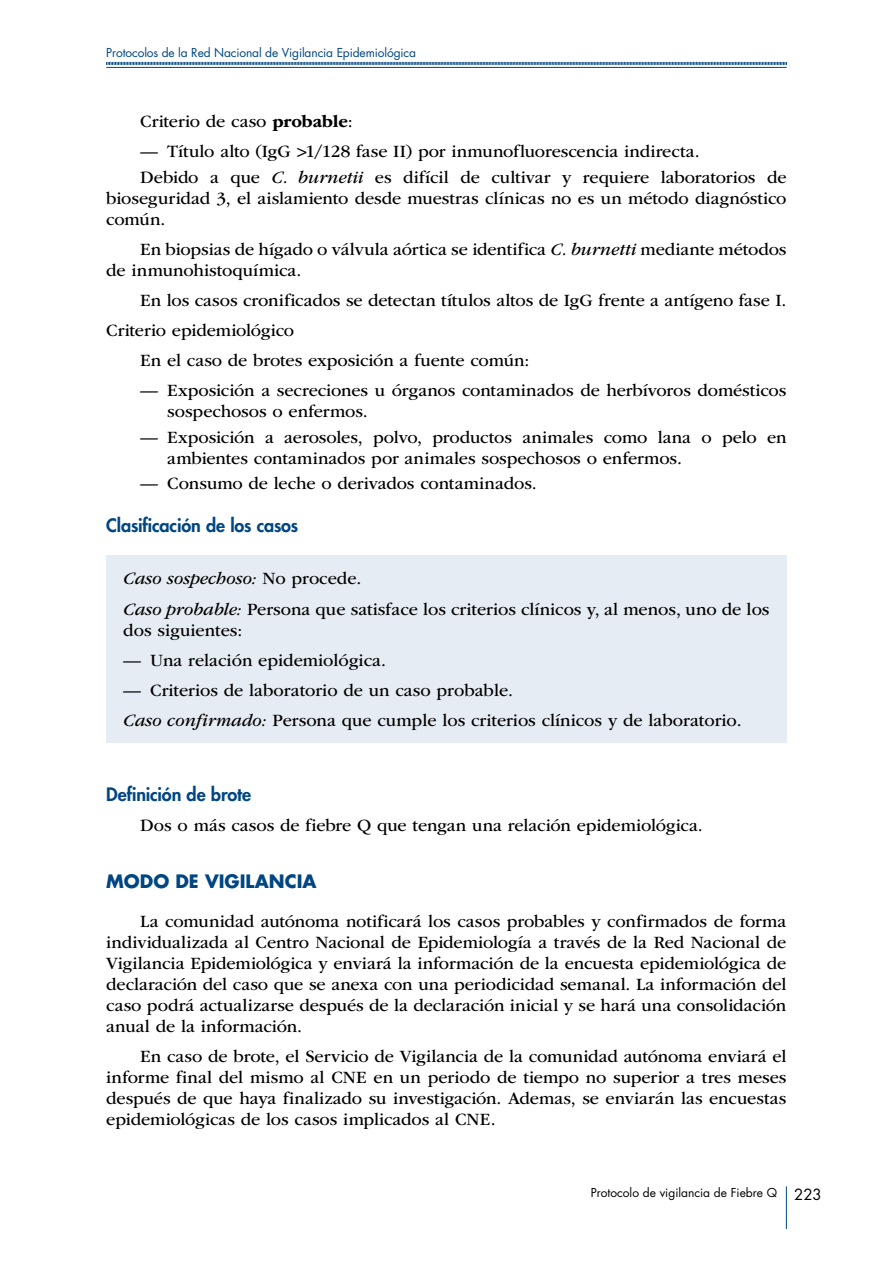
<style>
.page{position:relative;width:893px;height:1263px;background:#fff}
.page>*{position:absolute;margin:0;border:0;box-sizing:border-box;transform-origin:0 0}
.GENERAL-PARRAFO-1{font:18px/21px "ITC Garamond Std";color:#000;text-align:justify}
.GENERAL-VINETA-NIVEL{font:18px/21px "ITC Garamond Std";letter-spacing:-.005em;color:#000}
.GENERAL-NIVEL-3{font:800 18px "Futura Std";letter-spacing:-.01em;color:#004682}
.GENERAL-PARRAFO-2{font:18px "ITC Garamond Std";letter-spacing:-.01em;color:#000}
.GENERAL-NIVEL-2{font:700 18px "Futura Std";color:#004682}
.t1{font:12px "Futura Std";letter-spacing:-.01em;color:#004682}
.t2{font:12px "Futura Std";color:#000}
.s1{font-weight:700}
.s2{font-style:italic}
.s3{font-size:15px}
</style>
<div class="page">
<hr style="left:786px;top:1186px;width:1px;height:43px;background:#004682">
<svg style="left:106px;top:61px;width:681px;height:4px"></svg>
<hr style="left:106px;top:67px;width:681px;height:1px;background:#004682">
<div style="left:106px;top:555px;width:681px;height:188px;background:#e6ecf3"></div>
<p class="t1" style="left:106px;top:45px;width:311px">Protocolos de la Red Nacional de Vigilancia Epidemiológica</p>
<p class="GENERAL-PARRAFO-1" style="left:140px;top:111px;width:214px">Criterio de caso <span class="s1">probable</span>:</p>
<p class="GENERAL-VINETA-NIVEL" style="left:140px;top:141px;width:561px">— Título alto (IgG &gt;1/128 fase II) por inmunofluorescencia indirecta.</p>
<p class="GENERAL-PARRAFO-1" style="left:106px;top:167px;width:682px;text-indent:34px">Debido a que <span class="s2">C. burnetii</span> es difícil de cultivar y requiere laboratorios de bioseguridad 3, el aislamiento desde muestras clínicas no es un método diagnóstico común.</p>
<p class="GENERAL-PARRAFO-1" style="left:106px;top:239px;width:682px;text-indent:34px">En biopsias de hígado o válvula aórtica se identifica <span class="s2">C. burnetti</span> mediante métodos de inmunohistoquímica.</p>
<p class="GENERAL-PARRAFO-1" style="left:140px;top:290px;width:648px">En los casos cronificados se detectan títulos altos de IgG frente a antígeno fase I.</p>
<p class="GENERAL-PARRAFO-2" style="left:106px;top:320px;width:189px">Criterio epidemiológico</p>
<p class="GENERAL-PARRAFO-1" style="left:140px;top:350px;width:391px">En el caso de brotes exposición a fuente común:</p>
<p class="GENERAL-VINETA-NIVEL" style="left:167px;top:380px;width:621px;text-indent:-27px">— Exposición a secreciones u órganos contaminados de herbívoros domésticos sospechosos o enfermos.</p>
<p class="GENERAL-VINETA-NIVEL" style="left:167px;top:426px;width:621px;text-indent:-27px">— Exposición a aerosoles, polvo, productos animales como lana o pelo en ambientes contaminados por animales sospechosos o enfermos.</p>
<p class="GENERAL-VINETA-NIVEL" style="left:140px;top:473px;width:398px">— Consumo de leche o derivados contaminados.</p>
<p class="GENERAL-NIVEL-3" style="left:106px;top:513px;width:193px">Clasificación de los casos</p>
<p class="GENERAL-PARRAFO-1" style="left:123px;top:564px;width:648px;line-height:30px"><span class="s2">Caso sospechoso:</span> No procede.<br><span class="s2">Caso probable:</span> Persona que satisface los criterios clínicos y, al menos, uno de los</p>
<p class="GENERAL-PARRAFO-1" style="left:123px;top:619px;width:121px">dos siguientes:</p>
<p class="GENERAL-PARRAFO-1" style="left:123px;top:649px;width:264px">— Una relación epidemiológica.</p>
<p class="GENERAL-PARRAFO-1" style="left:123px;top:675px;width:620px;line-height:30px">— Criterios de laboratorio de un caso probable.<br><span class="s2">Caso confirmado:</span> Persona que cumple los criterios clínicos y de laboratorio.</p>
<p class="GENERAL-NIVEL-3" style="left:106px;top:783px;width:146px">Definición de brote</p>
<p class="GENERAL-PARRAFO-1" style="left:140px;top:815px;width:564px">Dos o más casos de fiebre Q que tengan una relación epidemiológica.</p>
<p class="GENERAL-NIVEL-2" style="left:106px;top:869px;width:212px">MODO DE VIGILANCIA</p>
<p class="GENERAL-PARRAFO-1" style="left:106px;top:911px;width:682px;text-indent:34px">La comunidad autónoma notificará los casos probables y confirmados de forma individualizada al Centro Nacional de Epidemiología a través de la Red Nacional de Vigilancia Epidemiológica y enviará la información de la encuesta epidemiológica de declaración del caso que se anexa con una periodicidad semanal. La información del caso podrá actualizarse después de la declaración inicial y se hará una consolidación anual de la información.</p>
<p class="GENERAL-PARRAFO-1" style="left:106px;top:1046px;width:682px;text-indent:34px">En caso de brote, el Servicio de Vigilancia de la comunidad autónoma enviará el informe final del mismo al CNE en un periodo de tiempo no superior a tres meses después de que haya finalizado su investigación. Ademas, se enviarán las encuestas epidemiológicas de los casos implicados al CNE.</p>
<p class="t2" style="left:591px;top:1185px;width:233px">Protocolo de vigilancia de Fiebre Q <span class="s3">223</span></p>
</div>
